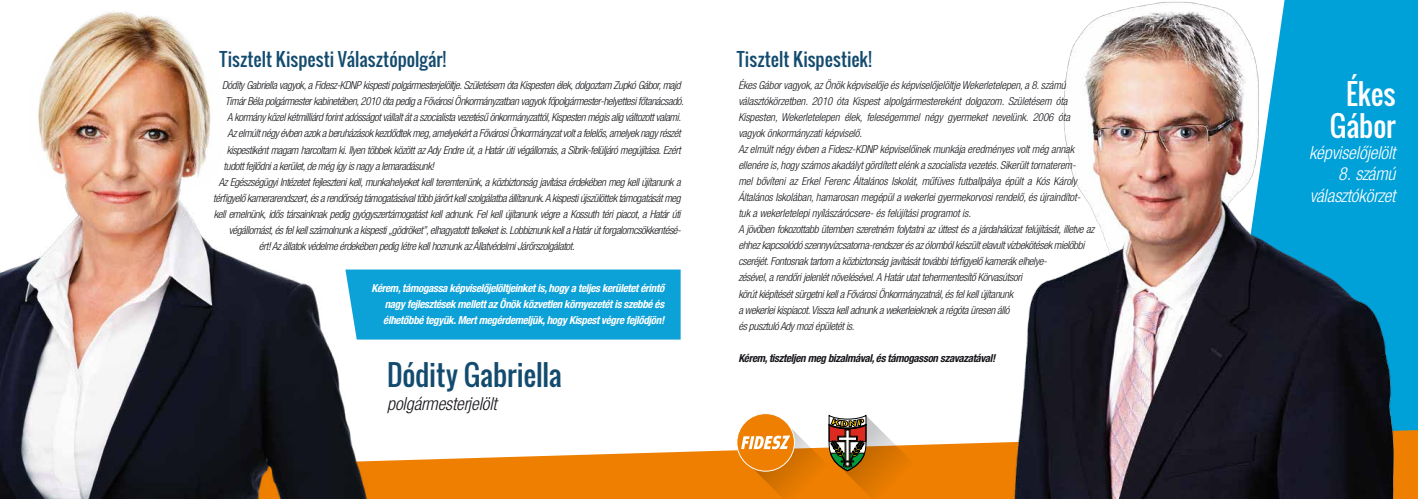
<style>
.page{position:relative;width:1418px;height:499px;background:#fff}
.page>*{position:absolute;margin:0;border:0;box-sizing:border-box;transform-origin:0 0}
.t1{font:28px "Oswald";letter-spacing:-.005em;color:#134b6f}
.t2{font:28px/32px "Oswald";letter-spacing:-.005em;color:#fff;text-align:center}
.t3{font:18px "Oswald";color:#134b6f}
.t4{font:italic 300 condensed 18px/21px "Helvetica Neue LT Pro";letter-spacing:-.01em;color:#fff;text-align:right}
.t5{font:italic 300 condensed 18px "Helvetica Neue LT Pro";letter-spacing:-.005em;color:#1a171c}
.t6{font:italic 300 condensed 11px "Helvetica Neue LT Pro";letter-spacing:-.035em;color:#1a171c}
.t7{font:italic 300 condensed 11px/16px "Helvetica Neue LT Pro";letter-spacing:-.01em;color:#1a171c}
.t8{font:italic 700 condensed 11px/16px "Helvetica Neue LT Pro";letter-spacing:-.03em;color:#fff;text-align:justify}
.t9{font:italic 700 condensed 11px "Helvetica Neue LT Pro";letter-spacing:-.03em;color:#1a171c}
</style>
<div class="page">
<div style="left:375px;top:269px;width:305px;height:70px;background:#0ca1d7"></div>
<svg style="left:375px;top:443px;width:586px;height:56px;fill:#ee7f00"></svg>
<img style="left:0;top:11px;width:375px;height:488px">
<svg style="left:736px;top:413px;width:212px;height:86px"></svg>
<img style="left:961px;top:0;width:456px;height:499px">
<h2 class="t3" style="left:220px;top:46px;width:228px">Tisztelt Kispesti Választópolgár!</h2>
<p class="t6" style="left:222px;top:79px;width:460px">Dódity Gabriella vagyok, a Fidesz-KDNP kispesti polgármesterjelöltje. Születésem óta Kispesten élek, dolgoztam Zupkó Gábor, majd</p>
<p class="t6" style="left:225px;top:95px;width:460px">Timár Béla polgármester kabinetében, 2010 óta pedig a Fővárosi Önkormányzatban vagyok főpolgármester-helyettesi főtanácsadó.</p>
<p class="t6" style="left:227px;top:111px;width:455px">A kormány közel kétmilliárd forint adósságot vállalt át a szocialista vezetésű önkormányzattól, Kispesten mégis alig változott valami.</p>
<p class="t6" style="left:228px;top:127px;width:454px">Az elmúlt négy évben azok a beruházások kezdődtek meg, amelyekért a Fővárosi Önkormányzat volt a felelős, amelyek nagy részét</p>
<p class="t6" style="left:227px;top:143px;width:455px">kispestiként magam harcoltam ki. Ilyen többek között az Ady Endre út, a Határ úti végállomás, a Sibrik-felüljáró megújítása. Ezért</p>
<p class="t6" style="left:224px;top:159px;width:212px">tudott fejlődni a kerület, de még így is nagy a lemaradásunk!</p>
<p class="t6" style="left:219px;top:175px;width:463px">Az Egészségügyi Intézetet fejleszteni kell, munkahelyeket kell teremtenünk, a közbiztonság javítása érdekében meg kell újítanunk a</p>
<p class="t6" style="left:213px;top:191px;width:469px">térfigyelő kamerarendszert, és a rendőrség támogatásával több járőrt kell szolgálatba állítanunk. A kispesti újszülöttek támogatását meg</p>
<p class="t6" style="left:214px;top:207px;width:468px">kell emelnünk, idős társainknak pedig gyógyszertámogatást kell adnunk. Fel kell újítanunk végre a Kossuth téri piacot, a Határ úti</p>
<p class="t6" style="left:229px;top:223px;width:453px">végállomást, és fel kell számolnunk a kispesti „gödröket”, elhagyatott telkeket is. Lobbiznunk kell a Határ út forgalomcsökkentésé-</p>
<p class="t6" style="left:259px;top:239px;width:317px">ért! Az állatok védelme érdekében pedig létre kell hoznunk az Állatvédelmi Járőrszolgálatot.</p>
<p class="t8" style="left:383px;top:280px;width:282px;text-indent:-12px">Kérem, támogassa képviselőjelöltjeinket is, hogy a teljes kerületet érintő nagy fejlesztések mellett az Önök közvetlen környezetét is szebbé és élhetőbbé tegyük. Mert megérdemeljük, hogy Kispest végre fejlődjön!</p>
<h1 class="t1" style="left:387px;top:354px;width:176px">Dódity Gabriella</h1>
<h2 class="t5" style="left:387px;top:393px;width:111px">polgármesterjelölt</h2>
<h2 class="t3" style="left:737px;top:46px;width:136px">Tisztelt Kispestiek!</h2>
<p class="t7" style="left:738px;top:78px;width:357px">Ékes Gábor vagyok, az Önök képviselője és képviselőjelöltje Wekerletelepen, a 8. számú választókörzetben. 2010 óta Kispest alpolgármestereként dolgozom. Születésem óta Kispesten, Wekerletelepen élek, feleségemmel négy gyermeket nevelünk. 2006 óta vagyok önkormányzati képviselő.<br>Az elmúlt négy évben a Fidesz-KDNP képviselőinek munkája eredményes volt még annak ellenére is, hogy számos akadályt gördített elénk a szocialista vezetés. Sikerült tornaterem-<br>mel bővíteni az Erkel Ferenc Általános Iskolát, műfüves futballpálya épült a Kós Károly Általános Iskolában, hamarosan megépül a wekerlei gyermekorvosi rendelő, és újraindítot&shy;tuk a wekerletelepi nyílászárócsere- és felújítási programot is.<br>A jövőben fokozottabb ütemben szeretném folytatni az úttest és a járdahálózat felújítását, illetve az ehhez kapcsolódó szennyvízcsatorna-rendszer és az ólomból készült elavult vízbekötések mielőbbi cseréjét. Fontosnak tartom a közbiztonság javítását további térfigyelő kamerák elhelye-<br>zésével, a rendőri jelenlét növelésével. A Határ utat tehermentesítő Körvasútsori<br>körút kiépítését sürgetni kell a Fővárosi Önkormányzatnál, és fel kell újítanunk<br>a wekerlei kispiacot. Vissza kell adnunk a wekerleieknek a régóta üresen álló<br>és pusztuló Ady mozi épületét is.</p>
<p class="t9" style="left:738px;top:351px;width:259px">Kérem, tiszteljen meg bizalmával, és támogasson szavazatával!</p>
<h1 class="t2" style="left:1329px;top:78px;width:67px">Ékes<br>Gábor</h1>
<h2 class="t4" style="left:1309px;top:143px;width:88px">képviselőjelölt</h2>
<h2 class="t4" style="left:1309px;top:164px;width:87px">8. számú választókörzet</h2>
</div>
